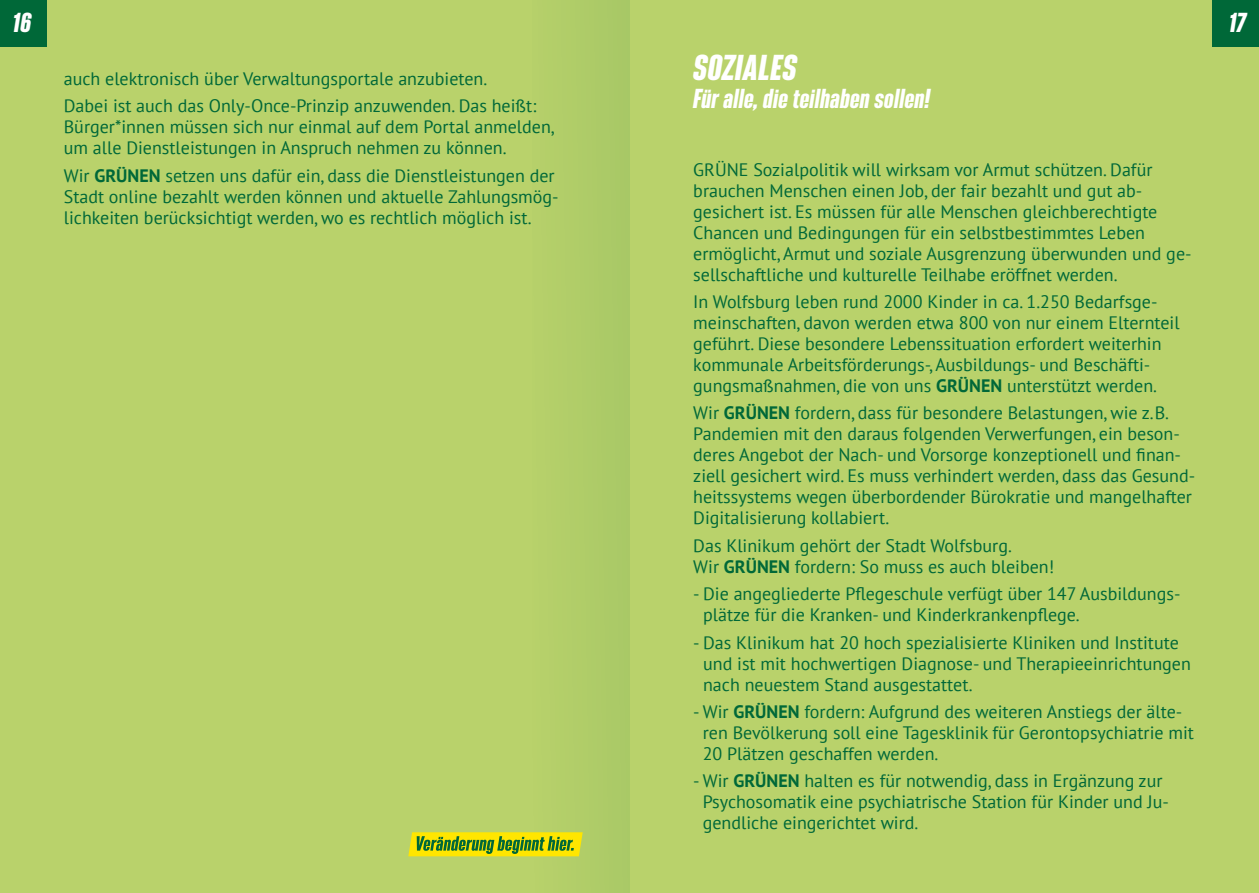
<style>
.page{position:relative;width:1259px;height:893px;background:#b9d26b}
.page>*{position:absolute;margin:0;border:0;box-sizing:border-box;transform-origin:0 0}
.t1{font:italic 700 31.5px "Bereit";letter-spacing:.01em;color:#fff}
.t2{font:italic 700 24px "Bereit";letter-spacing:.01em;color:#fff}
.t3{font:18px/21px "PT Sans";color:#006838}
.s1{font-weight:700}
</style>
<div class="page">
<div style="left:531px;top:0;width:98px;height:893px;background:#b0cd68"></div>
<svg style="left:408px;top:832px;width:175px;height:24px;background:#b3c013"></svg>
<div style="left:0;top:0;width:47px;height:47px;background:#006838"></div>
<div style="left:1212px;top:0;width:47px;height:47px;background:#006838"></div>
<h2 class="t2" style="left:13px;top:8px;width:20px">16</h2>
<h2 class="t2" style="left:1229px;top:8px;width:19px">17</h2>
<p class="t3" style="left:64px;top:64px;width:474px;line-height:27.5px">auch elektronisch über Verwaltungsportale anzubieten.<br>Dabei ist auch das Only-Once-Prinzip anzuwenden. Das heißt:</p>
<p class="t3" style="left:64px;top:116px;width:492px">Bürger*innen müssen sich nur einmal auf dem Portal anmelden, um alle Dienstleistungen in Anspruch nehmen zu können.</p>
<p class="t3" style="left:64px;top:164px;width:496px">Wir <span class="s1">GRÜNEN</span> setzen uns dafür ein, dass die Dienstleistungen der<br>Stadt online bezahlt werden können und aktuelle Zahlungsmög&shy;lichkeiten berücksichtigt werden, wo es rechtlich möglich ist.</p>
<h1 class="t1" style="left:693px;top:49px;width:105px">SOZIALES</h1>
<h2 class="t2" style="left:693px;top:85px;width:238px">Für alle, die teilhaben sollen!</h2>
<p class="t3" style="left:693px;top:158px;width:500px">GRÜNE Sozialpolitik will wirksam vor Armut schützen. Dafür brauchen Menschen einen Job, der fair bezahlt und gut ab&shy;gesichert ist. Es müssen für alle Menschen gleichberechtigte Chancen und Bedingungen für ein selbstbestimmtes Leben ermöglicht, Armut und soziale Ausgrenzung überwunden und ge&shy;sellschaftliche und kulturelle Teilhabe eröffnet werden.</p>
<p class="t3" style="left:693px;top:291px;width:488px">In Wolfsburg leben rund 2000 Kinder in ca. 1.250 Bedarfsge&shy;meinschaften, davon werden etwa 800 von nur einem Elternteil geführt. Diese besondere Lebenssituation erfordert weiterhin kommunale Arbeitsförderungs-, Ausbildungs- und Beschäfti&shy;gungsmaßnahmen, die von uns <span class="s1">GRÜNEN</span> unterstützt werden.</p>
<p class="t3" style="left:693px;top:402px;width:503px">Wir <span class="s1">GRÜNEN</span> fordern, dass für besondere Belastungen, wie z.B.<br>Pandemien mit den daraus folgenden Verwerfungen, ein beson&shy;deres Angebot der Nach- und Vorsorge konzeptionell und finan&shy;ziell gesichert wird. Es muss verhindert werden, dass das Gesund&shy;heitssystems wegen überbordender Bürokratie und mangelhafter Digitalisierung kollabiert.</p>
<p class="t3" style="left:693px;top:534px;width:362px">Das Klinikum gehört der Stadt Wolfsburg.<br>Wir <span class="s1">GRÜNEN</span> fordern: So muss es auch bleiben!</p>
<p class="t3" style="left:703px;top:583px;width:479px;text-indent:-10px">- Die angegliederte Pflegeschule verfügt über 147 Ausbildungs&shy;plätze für die Kranken- und Kinderkrankenpflege.</p>
<p class="t3" style="left:703px;top:631px;width:489px;text-indent:-10px">- Das Klinikum hat 20 hoch spezialisierte Kliniken und Institute und ist mit hochwertigen Diagnose- und Therapieeinrichtungen nach neuestem Stand ausgestattet.</p>
<p class="t3" style="left:703px;top:701px;width:493px;text-indent:-10px">- Wir <span class="s1">GRÜNEN</span> fordern: Aufgrund des weiteren Anstiegs der älte&shy;ren Bevölkerung soll eine Tagesklinik für Gerontopsychiatrie mit<br>20 Plätzen geschaffen werden.</p>
<p class="t3" style="left:703px;top:770px;width:467px;text-indent:-10px">- Wir <span class="s1">GRÜNEN</span> halten es für notwendig, dass in Ergänzung zur<br>Psychosomatik eine psychiatrische Station für Kinder und Ju&shy;gendliche eingerichtet wird.</p>
</div>
